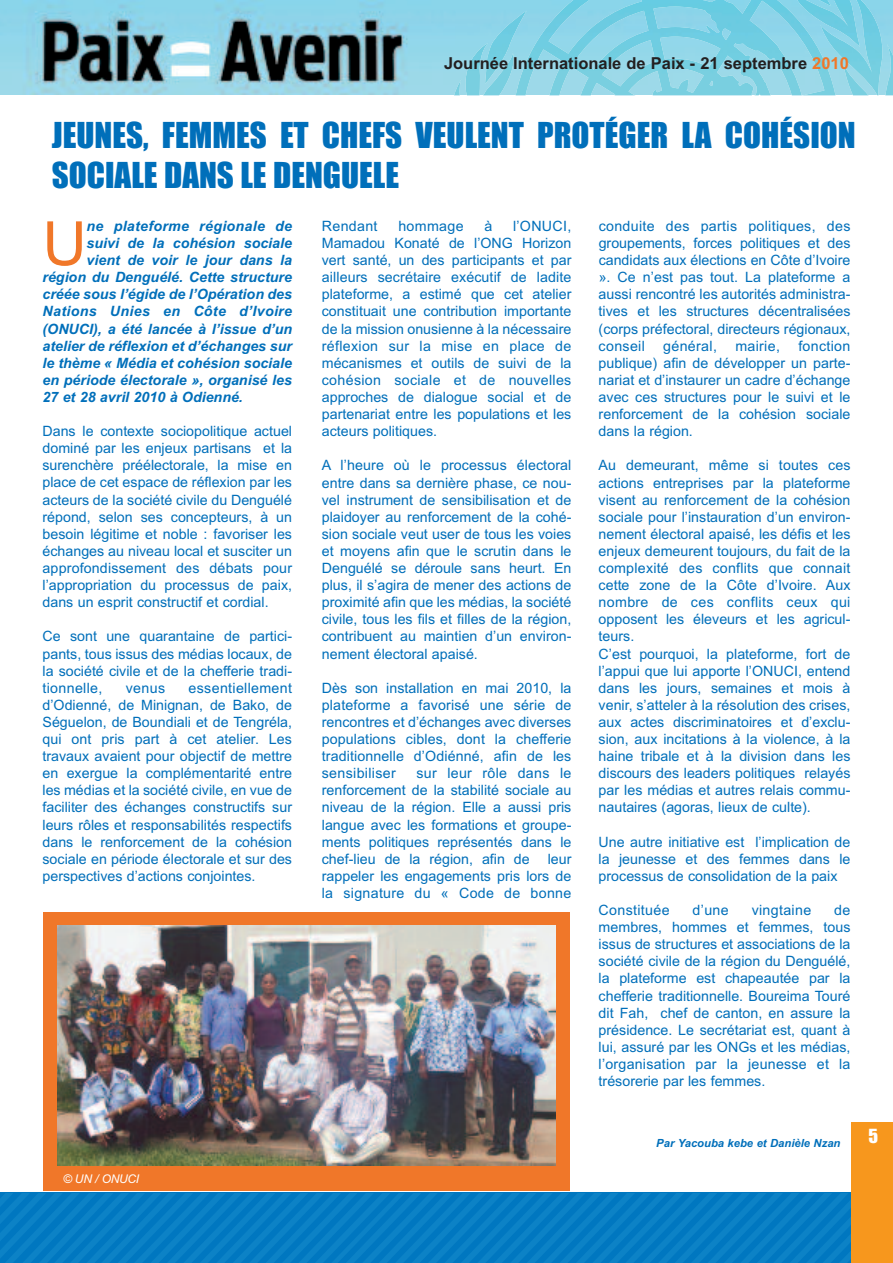
<style>
.page{position:relative;width:893px;height:1263px;background:#fff}
.page>*{position:absolute;margin:0;border:0;box-sizing:border-box;transform-origin:0 0}
.t1{font:61.2px "Arial";color:#f07729}
.t2{font:33px/39.6px "Impact";color:#006fba}
.t3{font:18px "Impact";color:#fff}
.t4{font:700 16.5px "Arial";color:#231f20}
.t5{font:14.25px/17.1px "Arial";color:#006fba;text-align:justify}
.t6{font:italic 700 14.25px "Arial";color:#006fba}
.t7{font:italic 700 14.25px "Arial";letter-spacing:.02em;color:#006fba}
.t8{font:14.25px "Arial";letter-spacing:.02em;color:#006fba}
.t9{font:italic 12px "Arial";letter-spacing:-.02em;color:#fff}
.t10{font:italic 700 11.25px "Arial";color:#006fba}
.s1{color:#f07729}
</style>
<div class="page">
<div style="left:0;top:1193px;width:851px;height:70px;background:#057bc2"></div>
<img style="left:0;top:0;width:893px;height:95px">
<div style="left:851px;top:1122px;width:42px;height:141px;background:#f7971d"></div>
<svg style="left:516px;top:95px;width:320px;height:1px"></svg>
<img style="left:516px;top:0;width:304px;height:95px">
<img style="left:485px;top:11px;width:42px;height:73px">
<img style="left:488px;top:53px;width:26px;height:42px">
<svg style="left:467px;top:95px;width:33px;height:1px"></svg>
<img style="left:465px;top:43px;width:23px;height:52px">
<img style="left:454px;top:79px;width:7px;height:16px">
<img style="left:797px;top:0;width:23px;height:47px">
<img style="left:820px;top:0;width:63px;height:95px">
<img style="left:885px;top:44px;width:8px;height:51px">
<svg style="left:853px;top:95px;width:16px;height:1px"></svg>
<img style="left:843px;top:64px;width:25px;height:31px">
<div style="left:43px;top:913px;width:526px;height:278px;background:#f07729"></div>
<img style="left:57px;top:926px;width:498px;height:239px">
<p class="t4" style="left:444px;top:53px;width:406px">Journée Internationale de Paix - 21 septembre <span class="s1">2010</span></p>
<h2 class="t2" style="left:52px;top:117px;width:805px">JEUNES, FEMMES ET CHEFS VEULENT PROTÉGER LA COHÉSION<br>SOCIALE DANS LE DENGUELE</h2>
<h1 class="t1" style="left:43px;top:208px;width:46px">U</h1>
<p class="t7" style="left:87px;top:218px;width:207px">ne plateforme régionale de</p>
<p class="t6" style="left:87px;top:235px;width:207px">suivi de la cohésion sociale</p>
<p class="t6" style="left:87px;top:252px;width:207px">vient de voir le jour dans la</p>
<p class="t6" style="left:43px;top:269px;width:251px">région du Denguélé. Cette structure</p>
<p class="t6" style="left:43px;top:286px;width:251px">créée sous l’égide de l’Opération des</p>
<p class="t7" style="left:43px;top:303px;width:251px">Nations Unies en Côte d’Ivoire</p>
<p class="t6" style="left:43px;top:320px;width:251px">(ONUCI), a été lancée à l’issue d’un</p>
<p class="t6" style="left:43px;top:337px;width:251px">atelier de réflexion et d’échanges sur</p>
<p class="t6" style="left:43px;top:354px;width:251px">le thème « Média et cohésion sociale</p>
<p class="t6" style="left:43px;top:372px;width:251px">en période électorale », organisé les</p>
<p class="t6" style="left:43px;top:389px;width:202px">27 et 28 avril 2010 à Odienné.</p>
<p class="t5" style="left:43px;top:423px;width:251px">Dans le contexte sociopolitique actuel dominé par les enjeux partisans et la surenchère préélectorale, la mise en place de cet espace de réflexion par les acteurs de la société civile du Denguélé répond, selon ses concepteurs, à un besoin légitime et noble : favoriser les échanges au niveau local et susciter un approfondissement des débats pour l’appropriation du processus de paix, dans un esprit constructif et cordial.</p>
<p class="t5" style="left:43px;top:628px;width:251px">Ce sont une quarantaine de partici&shy;pants, tous issus des médias locaux, de la société civile et de la chefferie tradi&shy;tionnelle,</p>
<p class="t5" style="left:43px;top:679px;width:251px;text-indent:146px">essentiellement d’Odienné, de Minignan, de Bako, de Séguelon, de Boundiali et de Tengréla, qui ont pris part à cet atelier. Les travaux avaient pour objectif de mettre en exergue la complémentarité entre les médias et la société civile, en vue de faciliter des échanges constructifs sur leurs rôles et responsabilités respectifs dans le renforcement de la cohésion sociale en période électorale et sur des perspectives d’actions conjointes.</p>
<p class="t5" style="left:126px;top:679px;width:41px">venus</p>
<p class="t5" style="left:322px;top:217px;width:251px;text-indent:191px">l’ONUCI, Mamadou Konaté de l’ONG Horizon vert santé, un des participants et par ailleurs secrétaire exécutif de ladite plateforme, a estimé que cet atelier constituait une contribution importante de la mission onusienne à la nécessaire réflexion sur la mise en place de mécanismes et outils de suivi de la cohésion sociale et de nouvelles approches de dialogue social et de partenariat entre les populations et les acteurs politiques.</p>
<p class="t5" style="left:322px;top:457px;width:251px">A l’heure où le processus électoral entre dans sa dernière phase, ce nou&shy;vel instrument de sensibilisation et de plaidoyer au renforcement de la cohé&shy;sion sociale veut user de tous les voies et moyens afin que le scrutin dans le Denguélé se déroule sans heurt. En plus, il s’agira de mener des actions de proximité afin que les médias, la société civile, tous les fils et filles de la région, contribuent au maintien d’un environ&shy;nement électoral apaisé.</p>
<p class="t5" style="left:322px;top:679px;width:251px">Dès son installation en mai 2010, la plateforme a favorisé une série de rencontres et d’échanges avec diverses populations cibles, dont la chefferie traditionnelle d’Odiénné, afin de les sensibiliser</p>
<p class="t8" style="left:322px;top:218px;width:57px">Rendant</p>
<p class="t8" style="left:398px;top:218px;width:67px">hommage</p>
<p class="t5" style="left:484px;top:217px;width:9px">à</p>
<p class="t5" style="left:322px;top:765px;width:251px;text-indent:95px">sur leur rôle dans le renforcement de la stabilité sociale au niveau de la région. Elle a aussi pris langue avec les formations et groupe&shy;ments politiques représentés dans le chef-lieu de la région, afin de</p>
<p class="t5" style="left:322px;top:850px;width:251px;text-indent:226px">leur rappeler les engagements pris lors de la signature du « Code de bonne</p>
<p class="t5" style="left:599px;top:217px;width:253px">conduite des partis politiques, des groupements, forces politiques et des candidats aux élections en Côte d’Ivoire ». Ce n’est pas tout. La plateforme a aussi rencontré les autorités administra&shy;tives et les structures décentralisées (corps préfectoral, directeurs régionaux, conseil</p>
<p class="t5" style="left:599px;top:337px;width:253px;text-indent:200px">fonction publique) afin de développer un parte&shy;nariat et d’instaurer un cadre d’échange avec ces structures pour le suivi et le renforcement de la cohésion sociale dans la région.</p>
<p class="t5" style="left:599px;top:457px;width:253px;text-align:left">Au demeurant, même si toutes ces actions entreprises par la plateforme visent au renforcement de la cohésion sociale pour l’instauration d’un environ&shy;nement électoral apaisé, les défis et les enjeux demeurent toujours, du fait de la complexité des conflits que connait cette zone de la Côte d’Ivoire. Aux nombre de ces conflits ceux qui opposent les éleveurs et les agricul&shy;teurs.<br>C’est pourquoi, la plateforme, fort de l’appui que lui apporte l’ONUCI, entend dans les jours, semaines et mois à venir, s’atteler à la résolution des crises, aux actes discriminatoires et d’exclu&shy;sion, aux incitations à la violence, à la haine tribale et à la division dans les discours des leaders politiques relayés par les médias et autres relais commu&shy;nautaires (agoras, lieux de culte).</p>
<p class="t5" style="left:599px;top:833px;width:253px">Une autre initiative est l’implication de la jeunesse et des femmes dans le processus de consolidation de la paix</p>
<p class="t8" style="left:599px;top:902px;width:72px">Constituée</p>
<p class="t5" style="left:693px;top:901px;width:38px">d’une</p>
<p class="t8" style="left:752px;top:902px;width:61px">vingtaine</p>
<p class="t8" style="left:663px;top:337px;width:55px">général,</p>
<p class="t5" style="left:735px;top:337px;width:46px">mairie,</p>
<p class="t5" style="left:599px;top:901px;width:253px;text-indent:236px">de membres, hommes et femmes, tous issus de structures et associations de la société civile de la région du Denguélé, la plateforme est chapeautée par la chefferie traditionnelle. Boureima Touré dit Fah, chef de canton, en assure la présidence. Le secrétariat est, quant à lui, assuré par les ONGs et les médias, l’organisation par la jeunesse et la trésorerie par les femmes.</p>
<p class="t9" style="left:63px;top:1171px;width:78px">© UN / ONUCI</p>
<p class="t10" style="left:656px;top:1136px;width:186px">Par Yacouba kebe et Danièle Nzan</p>
<p class="t3" style="left:868px;top:1126px;width:11px">5</p>
</div>
